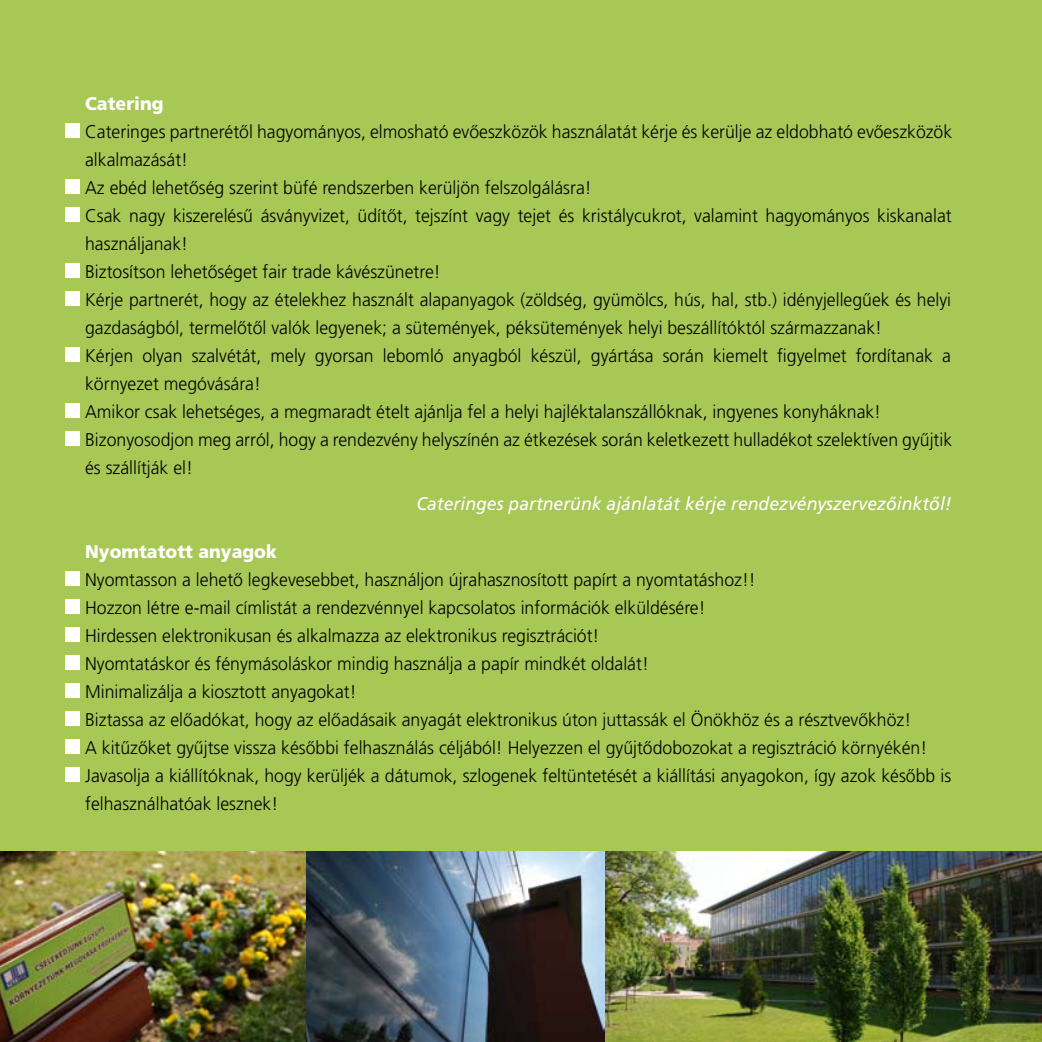
<style>
.page{position:relative;width:1042px;height:1042px;background:#a7c855}
.page>*{position:absolute;margin:0;border:0;box-sizing:border-box;transform-origin:0 0}
.t1{font:18.38px/28px "Frutiger L";color:#000;scale:.96 1}
.t2{font:18.38px "Frutiger AI";color:#fff;scale:.96 1}
.t3{font:18.38px "Frutiger";color:#fff;scale:.96 1}
</style>
<div class="page">
<div style="left:65px;top:123px;width:15px;height:14px;background:#fff"></div>
<div style="left:65px;top:179px;width:15px;height:14px;background:#fff"></div>
<div style="left:65px;top:207px;width:15px;height:14px;background:#fff"></div>
<div style="left:65px;top:263px;width:15px;height:14px;background:#fff"></div>
<div style="left:65px;top:291px;width:15px;height:14px;background:#fff"></div>
<div style="left:65px;top:347px;width:15px;height:14px;background:#fff"></div>
<div style="left:65px;top:403px;width:15px;height:14px;background:#fff"></div>
<div style="left:65px;top:431px;width:15px;height:14px;background:#fff"></div>
<div style="left:65px;top:571px;width:15px;height:14px;background:#fff"></div>
<div style="left:65px;top:599px;width:15px;height:14px;background:#fff"></div>
<div style="left:65px;top:627px;width:15px;height:14px;background:#fff"></div>
<div style="left:65px;top:655px;width:15px;height:14px;background:#fff"></div>
<div style="left:65px;top:683px;width:15px;height:14px;background:#fff"></div>
<div style="left:65px;top:711px;width:15px;height:14px;background:#fff"></div>
<div style="left:65px;top:739px;width:15px;height:14px;background:#fff"></div>
<div style="left:65px;top:767px;width:15px;height:14px;background:#fff"></div>
<img style="left:605px;top:851px;width:437px;height:191px">
<img style="left:0;top:851px;width:605px;height:191px">
<p class="t3" style="left:85px;top:92px;width:83px">Catering</p>
<p class="t1" style="left:85px;top:117px;width:905px">Cateringes partnerétôl hagyományos, elmosható evôeszközök használatát kérje és kerülje az eldobható evôeszközök alkalmazását!<br>Az ebéd lehetôség szerint büfé rendszerben kerüljön felszolgálásra!<br>Csak nagy kiszerelésû ásványvizet, üdítôt, tejszínt vagy tejet és kristálycukrot, valamint hagyományos kiskanalat használjanak!<br>Biztosítson lehetôséget fair trade kávészünetre!<br>Kérje partnerét, hogy az ételekhez használt alapanyagok (zöldség, gyümölcs, hús, hal, stb.) idényjellegûek és helyi gazdaságból, termelôtôl valók legyenek; a sütemények, péksütemények helyi beszállítóktól származzanak!<br>Kérjen olyan szalvétát, mely gyorsan lebomló anyagból készül, gyártása során kiemelt figyelmet fordítanak a környezet megóvására!<br>Amikor csak lehetséges, a megmaradt ételt ajánlja fel a helyi hajléktalanszállóknak, ingyenes konyháknak!<br>Bizonyosodjon meg arról, hogy a rendezvény helyszínén az étkezések során keletkezett hulladékot szelektíven gyûjtik és szállítják el!</p>
<p class="t2" style="left:416px;top:493px;width:559px">Cateringes partnerünk ajánlatát kérje rendezvényszervezôinktôl!</p>
<p class="t3" style="left:85px;top:540px;width:201px">Nyomtatott anyagok</p>
<p class="t1" style="left:85px;top:565px;width:904px">Nyomtasson a lehetô legkevesebbet, használjon újrahasznosított papírt a nyomtatáshoz!!<br>Hozzon létre e-mail címlistát a rendezvénnyel kapcsolatos információk elküldésére!<br>Hirdessen elektronikusan és alkalmazza az elektronikus regisztrációt!<br>Nyomtatáskor és fénymásoláskor mindig használja a papír mindkét oldalát!<br>Minimalizálja a kiosztott anyagokat!<br>Biztassa az elôadókat, hogy az elôadásaik anyagát elektronikus úton juttassák el Önökhöz és a résztvevôkhöz!<br>A kitûzôket gyûjtse vissza késôbbi felhasználás céljából! Helyezzen el gyûjtôdobozokat a regisztráció környékén!<br>Javasolja a kiállítóknak, hogy kerüljék a dátumok, szlogenek feltüntetését a kiállítási anyagokon, így azok késôbb is felhasználhatóak lesznek!</p>
</div>
